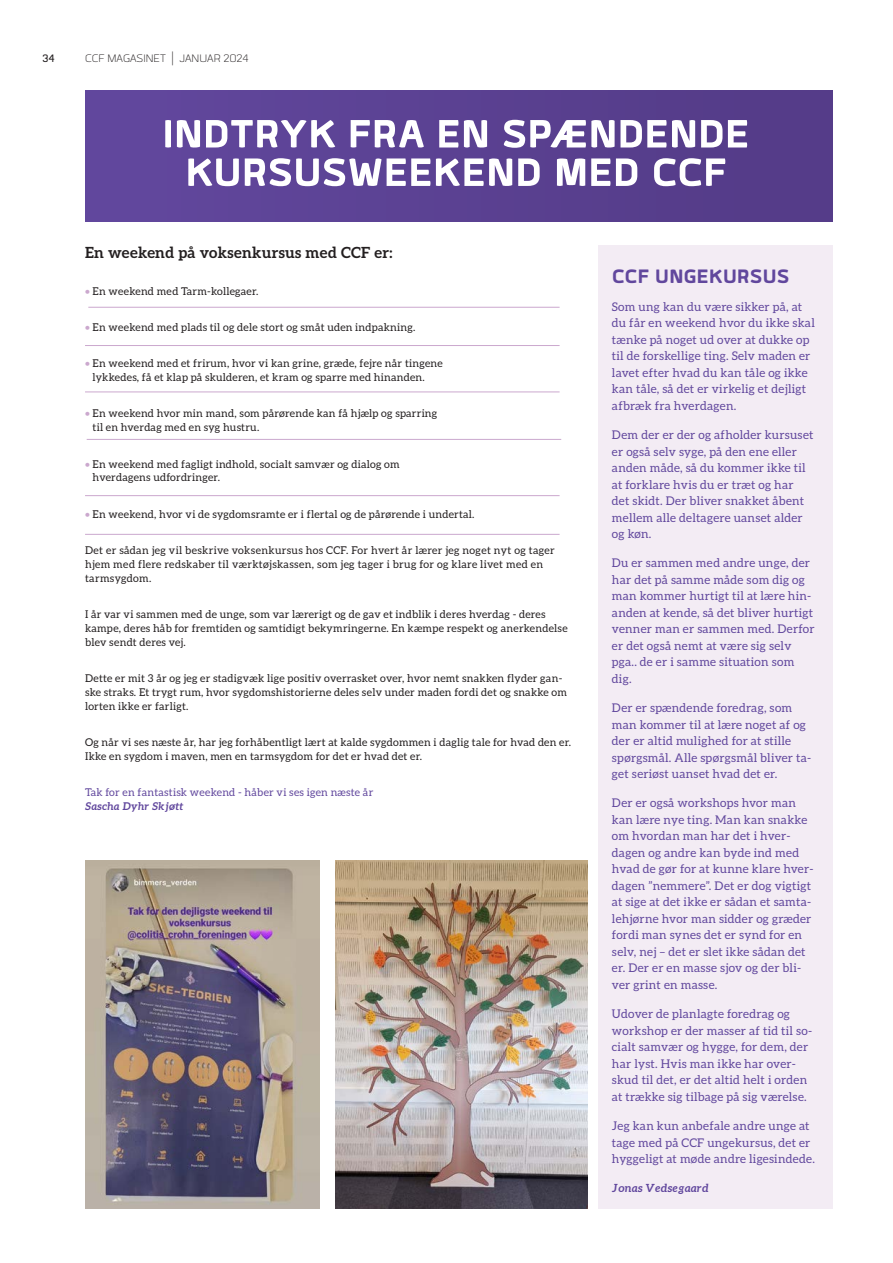
<style>
.page{position:relative;width:893px;height:1263px;background:#fff}
.page>*{position:absolute;margin:0;border:0;box-sizing:border-box;transform-origin:0 0}
.t1{font:800 54.9px/38.4px "Quan";letter-spacing:.01em;color:#fff;text-align:center}
.t2{font:800 27px "Quan";letter-spacing:.015em;color:#61479d}
.t3{font:700 15.3px "Aleo";letter-spacing:.02em;color:#231f20}
.t4{font:300 15px "Quan";color:#231f20}
.t5{font:15px "Quan";color:#231f20}
.t6{font:12px/16.5px "Aleo";letter-spacing:.02em;color:#61479d}
.t7{font:italic 700 11.25px "Aleo";letter-spacing:.02em;color:#61479d}
.t8{font:10.8px/13.8px "Aleo";letter-spacing:.02em;color:#231f20}
.t9{font:10.8px "Aleo";letter-spacing:.02em;color:#61479d}
.t10{font:italic 700 10.8px "Aleo";letter-spacing:.02em;color:#61479d}
.s1{font-size:22.5px}
.s2{color:#cba8ce}
</style>
<div class="page">
<div style="left:598px;top:246px;width:234px;height:963px;background:#f3ecf4"></div>
<div style="left:85px;top:90px;width:747px;height:132px;background:#5b4192"></div>
<img style="left:336px;top:860px;width:251px;height:349px">
<img style="left:85px;top:860px;width:234px;height:349px">
<hr style="left:88px;top:307px;width:472px;height:1px;background:#cba8ce">
<hr style="left:85px;top:345px;width:475px;height:1px;background:#cba8ce">
<hr style="left:85px;top:392px;width:475px;height:1px;background:#cba8ce">
<hr style="left:87px;top:439px;width:474px;height:1px;background:#cba8ce">
<hr style="left:85px;top:495px;width:475px;height:1px;background:#cba8ce">
<hr style="left:85px;top:534px;width:475px;height:1px;background:#cba8ce">
<p class="t5" style="left:43px;top:52px;width:14px">34</p>
<p class="t4" style="left:85px;top:52px;width:165px">CCF MAGASINET <span class="s1">|</span> JANUAR 2024</p>
<h1 class="t1" style="left:163px;top:114px;width:588px">INDTRYK FRA EN SPÆNDENDE<br>KURSUSWEEKEND MED CCF</h1>
<p class="t3" style="left:85px;top:244px;width:309px">En weekend på voksenkursus med CCF er:</p>
<p class="t8" style="left:85px;top:284px;width:175px"><span class="s2">•</span> En weekend med Tarm-kollegaer.</p>
<p class="t8" style="left:85px;top:320px;width:332px"><span class="s2">•</span> En weekend med plads til og dele stort og småt uden indpakning.</p>
<p class="t8" style="left:93px;top:356px;width:352px;text-indent:-8px"><span class="s2">•</span> En weekend med et frirum, hvor vi kan grine, græde, fejre når tingene lykkedes, få et klap på skulderen, et kram og sparre med hinanden.</p>
<p class="t8" style="left:93px;top:406px;width:346px;text-indent:-8px"><span class="s2">•</span> En weekend hvor min mand, som pårørende kan få hjælp og sparring til en hverdag med en syg hustru.</p>
<p class="t8" style="left:93px;top:457px;width:309px;text-indent:-8px"><span class="s2">•</span> En weekend med fagligt indhold, socialt samvær og dialog om hverdagens udfordringer.</p>
<p class="t8" style="left:85px;top:507px;width:391px"><span class="s2">•</span> En weekend, hvor vi de sygdomsramte er i flertal og de pårørende i undertal.</p>
<p class="t8" style="left:85px;top:543px;width:471px">Det er sådan jeg vil beskrive voksenkursus hos CCF. For hvert år lærer jeg noget nyt og tager hjem med flere redskaber til værktøjskassen, som jeg tager i brug for og klare livet med en tarmsygdom.</p>
<p class="t8" style="left:85px;top:607px;width:484px">I år var vi sammen med de unge, som var lærerigt og de gav et indblik i deres hverdag - deres kampe, deres håb for fremtiden og samtidigt bekymringerne. En kæmpe respekt og anerkendelse blev sendt deres vej.</p>
<p class="t8" style="left:85px;top:671px;width:484px">Dette er mit 3 år og jeg er stadigvæk lige positiv overrasket over, hvor nemt snakken flyder gan&shy;ske straks. Et trygt rum, hvor sygdomshistorierne deles selv under maden fordi det og snakke om lorten ikke er farligt.</p>
<p class="t8" style="left:85px;top:735px;width:488px">Og når vi ses næste år, har jeg forhåbentligt lært at kalde sygdommen i daglig tale for hvad den er.<br>Ikke en sygdom i maven, men en tarmsygdom for det er hvad det er.</p>
<p class="t9" style="left:85px;top:786px;width:290px">Tak for en fantastisk weekend - håber vi ses igen næste år</p>
<p class="t10" style="left:85px;top:800px;width:100px">Sascha Dyhr Skjøtt</p>
<h2 class="t2" style="left:612px;top:263px;width:178px">CCF UNGEKURSUS</h2>
<p class="t6" style="left:612px;top:298px;width:204px">Som ung kan du være sikker på, at du får en weekend hvor du ikke skal tænke på noget ud over at dukke op til de forskellige ting. Selv maden er lavet efter hvad du kan tåle og ikke kan tåle, så det er virkelig et dejligt afbræk fra hverdagen.</p>
<p class="t6" style="left:612px;top:426px;width:203px">Dem der er der og afholder kursuset er også selv syge, på den ene eller anden måde, så du kommer ikke til at forklare hvis du er træt og har det skidt. Der bliver snakket åbent mellem alle deltagere uanset alder og køn.</p>
<p class="t6" style="left:612px;top:555px;width:204px">Du er sammen med andre unge, der har det på samme måde som dig og man kommer hurtigt til at lære hin&shy;anden at kende, så det bliver hurtigt venner man er sammen med. Derfor er det også nemt at være sig selv pga.. de er i samme situation som dig.</p>
<p class="t6" style="left:612px;top:699px;width:201px">Der er spændende foredrag, som man kommer til at lære noget af og der er altid mulighed for at stille spørgsmål. Alle spørgsmål bliver ta&shy;get seriøst uanset hvad det er.</p>
<p class="t6" style="left:612px;top:795px;width:203px">Der er også workshops hvor man kan lære nye ting. Man kan snakke om hvordan man har det i hver&shy;dagen og andre kan byde ind med hvad de gør for at kunne klare hver&shy;dagen ”nemmere”. Det er dog vigtigt at sige at det ikke er sådan et samta&shy;lehjørne hvor man sidder og græder fordi man synes det er synd for en selv, nej – det er slet ikke sådan det er. Der er en masse sjov og der bli&shy;ver grint en masse.</p>
<p class="t6" style="left:612px;top:1005px;width:202px">Udover de planlagte foredrag og workshop er der masser af tid til so&shy;cialt samvær og hygge, for dem, der har lyst. Hvis man ikke har over&shy;skud til det, er det altid helt i orden at trække sig tilbage på sig værelse.</p>
<p class="t6" style="left:612px;top:1117px;width:204px">Jeg kan kun anbefale andre unge at tage med på CCF ungekursus, det er hyggeligt at møde andre ligesindede.</p>
<p class="t7" style="left:612px;top:1180px;width:98px">Jonas Vedsegaard</p>
</div>
